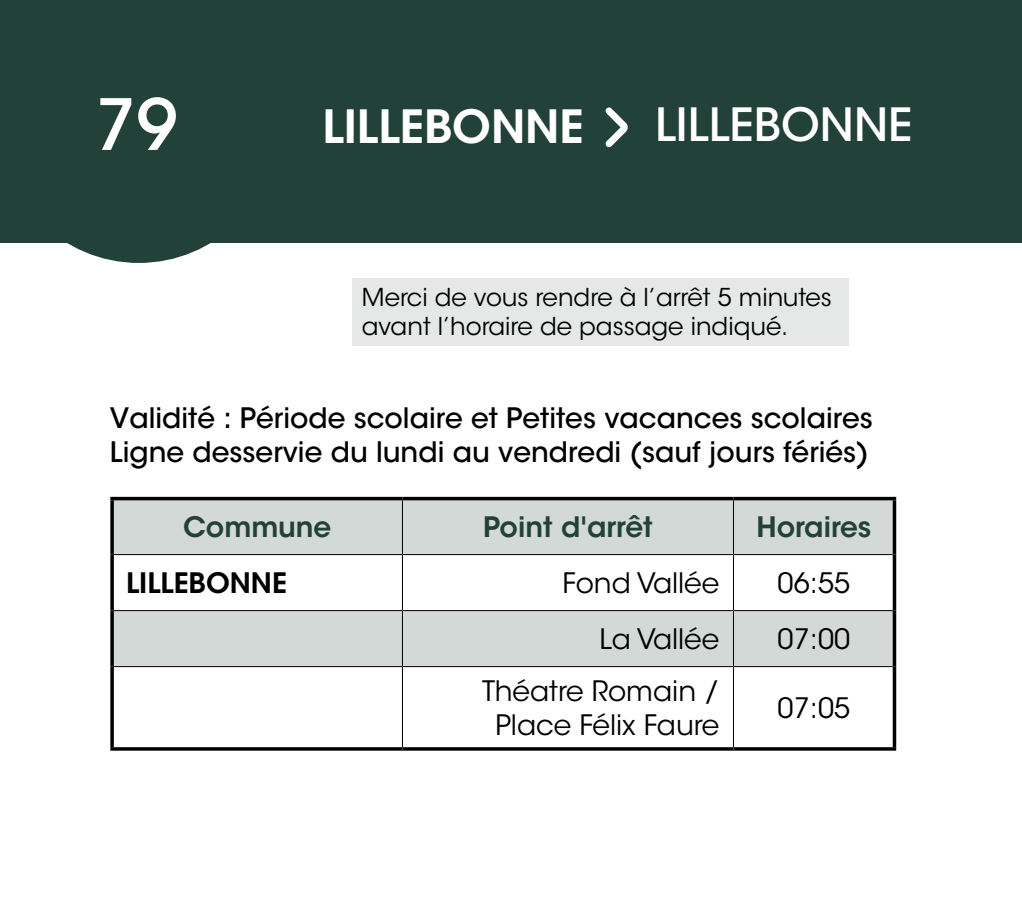
<style>
.page{position:relative;width:1022px;height:922px;background:#fff}
.page>*{position:absolute;margin:0;border:0;box-sizing:border-box;transform-origin:0 0}
.t1{font:500 70px "ITC Avant Garde Std";color:#fff}
.t2{font:600 45.5px "ITC Avant Garde Std";color:#fff}
.t3{font:500 45.5px "ITC Avant Garde Std";color:#fff}
.t4{font:500 28px/33.6px "ITC Avant Garde Std";color:#000}
.t5{font:28px/33.6px "ITC Avant Garde Std";color:#000;text-align:center}
.t6{font:600 28px "ITC Avant Garde Std";color:#224139}
.t7{font:600 28px "ITC Avant Garde Std";color:#000}
.t8{font:24.5px/29.4px "ITC Avant Garde Std";color:#000}
</style>
<div class="page">
<div style="left:0;top:0;width:1022px;height:242px;background:#224139"></div>
<svg style="left:0;top:242px;width:278px;height:21px"></svg>
<svg style="left:605px;top:107px;width:23px;height:40px"></svg>
<div style="left:352px;top:278px;width:496px;height:67px;background:#e6e8e8"></div>
<svg style="left:114px;top:500px;width:779px;height:166px;fill:#d3d9d7"></svg>
<hr style="left:110px;top:497px;width:292px;height:3px;background:#000">
<svg style="left:110px;top:500px;width:4px;height:55px"></svg>
<hr style="left:402px;top:497px;width:331px;height:3px;background:#000">
<hr style="left:733px;top:497px;width:163px;height:3px;background:#000">
<hr style="left:893px;top:500px;width:3px;height:55px;background:#000">
<svg style="left:110px;top:555px;width:4px;height:56px"></svg>
<hr style="left:893px;top:555px;width:3px;height:56px;background:#000">
<svg style="left:110px;top:611px;width:4px;height:56px"></svg>
<hr style="left:893px;top:611px;width:3px;height:56px;background:#000">
<svg style="left:110px;top:667px;width:4px;height:80px"></svg>
<hr style="left:893px;top:667px;width:3px;height:80px;background:#000">
<svg style="left:110px;top:747px;width:292px;height:4px"></svg>
<svg style="left:402px;top:747px;width:331px;height:4px"></svg>
<svg style="left:733px;top:747px;width:163px;height:4px"></svg>
<hr style="left:402px;top:500px;width:1px;height:54px;background:#000">
<hr style="left:733px;top:500px;width:1px;height:54px;background:#000">
<hr style="left:114px;top:554px;width:288px;height:1px;background:#000">
<hr style="left:402px;top:554px;width:331px;height:1px;background:#000">
<hr style="left:402px;top:555px;width:1px;height:55px;background:#000">
<hr style="left:733px;top:554px;width:160px;height:1px;background:#000">
<hr style="left:733px;top:555px;width:1px;height:55px;background:#000">
<hr style="left:114px;top:610px;width:288px;height:1px;background:#000">
<hr style="left:402px;top:610px;width:331px;height:1px;background:#000">
<hr style="left:402px;top:611px;width:1px;height:55px;background:#000">
<hr style="left:733px;top:610px;width:160px;height:1px;background:#000">
<hr style="left:733px;top:611px;width:1px;height:55px;background:#000">
<hr style="left:114px;top:666px;width:288px;height:1px;background:#000">
<hr style="left:402px;top:666px;width:331px;height:1px;background:#000">
<hr style="left:402px;top:667px;width:1px;height:80px;background:#000">
<hr style="left:733px;top:666px;width:160px;height:1px;background:#000">
<hr style="left:733px;top:667px;width:1px;height:80px;background:#000">
<h1 class="t1" style="left:95px;top:81px;width:84px">79</h1>
<h2 class="t2" style="left:322px;top:97px;width:263px">LILLEBONNE</h2>
<h2 class="t3" style="left:655px;top:96px;width:259px">LILLEBONNE</h2>
<p class="t8" style="left:362px;top:283px;width:471px">Merci de vous rendre à l’arrêt 5 minutes avant l’horaire de passage indiqué.</p>
<p class="t4" style="left:110px;top:402px;width:765px">Validité : Période scolaire et Petites vacances scolaires<br>Ligne desservie du lundi au vendredi (sauf jours fériés)</p>
<p class="t6" style="left:183px;top:509px;width:150px">Commune</p>
<p class="t6" style="left:483px;top:509px;width:171px">Point d'arrêt</p>
<p class="t6" style="left:756px;top:509px;width:116px">Horaires</p>
<p class="t7" style="left:126px;top:565px;width:162px">LILLEBONNE</p>
<p class="t5" style="left:563px;top:566px;width:158px">Fond Vallée</p>
<p class="t5" style="left:778px;top:566px;width:74px">06:55</p>
<p class="t5" style="left:599px;top:622px;width:122px">La Vallée</p>
<p class="t5" style="left:778px;top:622px;width:74px">07:00</p>
<p class="t5" style="left:482px;top:675px;width:239px">Théatre Romain /<br>Place Félix Faure</p>
<p class="t5" style="left:778px;top:692px;width:74px">07:05</p>
</div>
